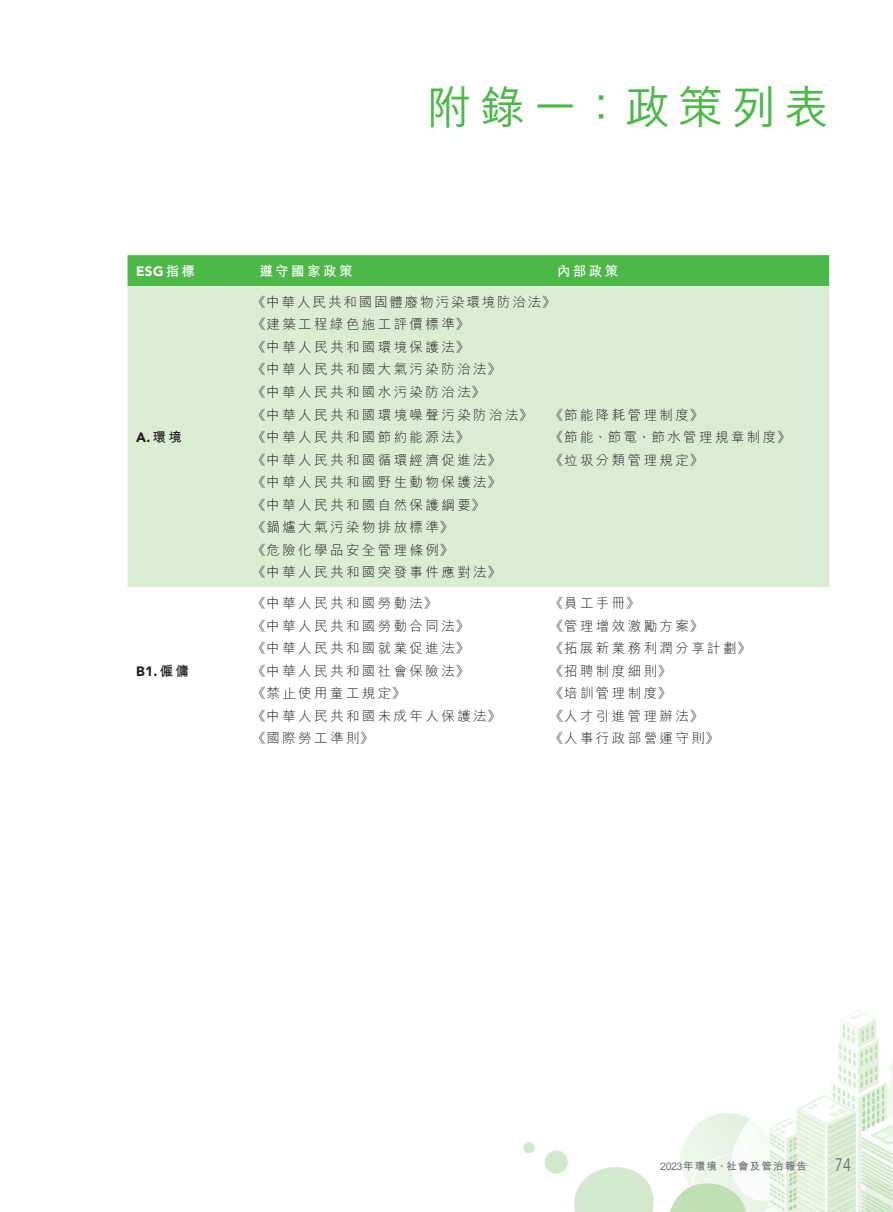
<style>
.page{position:relative;width:893px;height:1212px;background:#fff}
.page>*{position:absolute;margin:0;border:0;box-sizing:border-box;transform-origin:0 0}
.t1{font:500 45px "M Hei HK";letter-spacing:.18em;color:#4cb848}
.t2{font:18px "Avenir LT Std";color:#6c6d70;scale:.8 1}
.t3{font:300 13.5px/22.5px "M Hei HK";letter-spacing:.18em;color:#231f20}
.t4{font:700 13.5px "M Hei HK";letter-spacing:.18em;color:#fff}
.t5{font:900 13.5px "Avenir LT Std";color:#231f20}
.t6{font:900 13.5px "Avenir LT Std";color:#fff}
.t7{font:700 10.5px "M Hei HK";letter-spacing:.11em;color:#6c6d70}
.s1{font-family:"M Hei HK";font-weight:700}
</style>
<div class="page">
<img style="left:127px;top:255px;width:766px;height:957px">
<div style="left:128px;top:255px;width:701px;height:31px;background:#4cb848"></div>
<div style="left:128px;top:286px;width:701px;height:301px;background:#daecd4"></div>
<h1 class="t1" style="left:427px;top:75px;width:404px">附錄一：政策列表</h1>
<p class="t6" style="left:136px;top:263px;width:61px">ESG<span class="s1">指標</span></p>
<p class="t4" style="left:259px;top:261px;width:95px">遵守國家政策</p>
<p class="t4" style="left:557px;top:261px;width:63px">內部政策</p>
<p class="t5" style="left:136px;top:429px;width:47px">A.<span class="s1">環境</span></p>
<p class="t5" style="left:136px;top:663px;width:55px">B1.<span class="s1">僱傭</span></p>
<p class="t3" style="left:253px;top:291px;width:304px">《中華人民共和國固體廢物污染環境防治法》《建築工程綠色施工評價標準》<br>《中華人民共和國環境保護法》<br>《中華人民共和國大氣污染防治法》<br>《中華人民共和國水污染防治法》<br>《中華人民共和國環境噪聲污染防治法》<br>《中華人民共和國節約能源法》<br>《中華人民共和國循環經濟促進法》<br>《中華人民共和國野生動物保護法》<br>《中華人民共和國自然保護綱要》<br>《鍋爐大氣污染物排放標準》<br>《危險化學品安全管理條例》<br>《中華人民共和國突發事件應對法》</p>
<p class="t3" style="left:550px;top:403px;width:241px">《節能降耗管理制度》<br>《節能、節電、節水管理規章制度》《垃圾分類管理規定》</p>
<p class="t3" style="left:253px;top:592px;width:249px">《中華人民共和國勞動法》<br>《中華人民共和國勞動合同法》<br>《中華人民共和國就業促進法》<br>《中華人民共和國社會保險法》<br>《禁止使用童工規定》<br>《中華人民共和國未成年人保護法》《國際勞工準則》</p>
<p class="t3" style="left:550px;top:592px;width:202px">《員工手冊》<br>《管理增效激勵方案》<br>《拓展新業務利潤分享計劃》《招聘制度細則》<br>《培訓管理制度》<br>《人才引進管理辦法》<br>《人事行政部營運守則》</p>
<p class="t7" style="left:660px;top:1159px;width:148px">2023年環境、社會及管治報告</p>
<h2 class="t2" style="left:835px;top:1155px;width:22px">74</h2>
</div>
